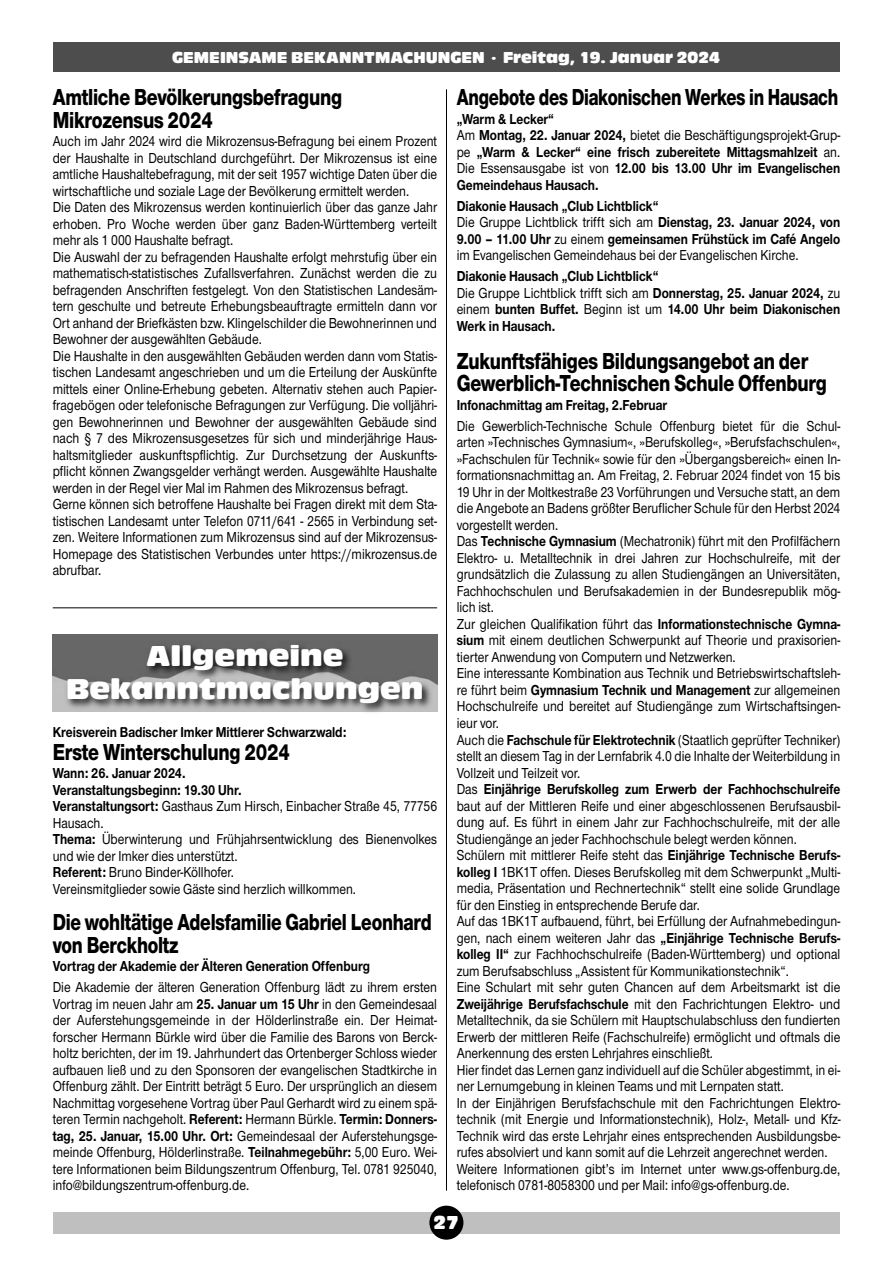
<style>
.page{position:relative;width:893px;height:1263px;background:#fff}
.page>*{position:absolute;margin:0;border:0;box-sizing:border-box;transform-origin:0 0}
.t1{font:30px "Antique Olive T Compact Ro 1";color:#fff;scale:1.05 1}
.t2{font:800 24px/22.5px "Nimbus Sans Novus T";letter-spacing:-.01em;color:#000;scale:.8 1}
.t3{font:800 24px/22.5px "Nimbus Sans Novus T";letter-spacing:-.01em;color:#000;scale:.78 1}
.t4{font:800 24px "Nimbus Sans Novus T";letter-spacing:-.01em;color:#000;scale:.75 1}
.t5{font:19.5px "Antique Olive T Compact Ro 1";color:#fff}
.t6{font:16.5px "Antique Olive T Compact Ro 1";color:#fff}
.t7{font:500 15px/16.5px "Nimbus Sans Novus T";color:#000;text-align:justify;scale:.85 1}
.t8{font:700 15px/16.5px "Nimbus Sans Novus T";color:#000;text-align:justify;scale:.85 1}
.s1{font-weight:700}
.s2{font-weight:500}
</style>
<div class="page">
<hr style="left:446px;top:89px;width:1px;height:1102px;background:#000">
<div style="left:53px;top:1212px;width:786px;height:21px;background:#bfbfbf"></div>
<div style="left:429px;top:1206px;width:34px;height:34px;background:#000;border-radius:50%"></div>
<div style="left:53px;top:43px;width:786px;height:29px;background:#4d4d4d"></div>
<img style="left:52px;top:636px;width:386px;height:92px">
<img style="left:54px;top:727px;width:97px;height:1px">
<img style="left:53px;top:636px;width:384px;height:55px">
<hr style="left:53px;top:607px;width:384px;height:1px;background:#000">
<p class="t6" style="left:172px;top:51px;width:549px">GEMEINSAME BEKANNTMACHUNGEN · Freitag, 19. Januar 2024</p>
<p class="t2" style="left:53px;top:88px;width:364px">Amtliche Bevölkerungsbefragung<br>Mikrozensus 2024</p>
<p class="t7" style="left:53px;top:135px;width:454px">Auch im Jahr 2024 wird die Mikrozensus-Befragung bei einem Prozent der Haushalte in Deutschland durchgeführt. Der Mikrozensus ist eine amtliche Haushaltebefragung, mit der seit 1957 wichtige Daten über die wirtschaftliche und soziale Lage der Bevölkerung ermittelt werden.</p>
<p class="t7" style="left:53px;top:201px;width:454px">Die Daten des Mikrozensus werden kontinuierlich über das ganze Jahr erhoben. Pro Woche werden über ganz Baden-Württemberg verteilt mehr als 1 000 Haushalte befragt.</p>
<p class="t7" style="left:53px;top:250px;width:454px">Die Auswahl der zu befragenden Haushalte erfolgt mehrstufig über ein mathematisch-statistisches Zufallsverfahren. Zunächst werden die zu befragenden Anschriften festgelegt. Von den Statistischen Landesäm&shy;tern geschulte und betreute Erhebungsbeauftragte ermitteln dann vor Ort anhand der Briefkästen bzw. Klingelschilder die Bewohnerinnen und Bewohner der ausgewählten Gebäude.</p>
<p class="t7" style="left:53px;top:349px;width:454px">Die Haushalte in den ausgewählten Gebäuden werden dann vom Statis&shy;tischen Landesamt angeschrieben und um die Erteilung der Auskünfte mittels einer Online-Erhebung gebeten. Alternativ stehen auch Papier&shy;fragebögen oder telefonische Befragungen zur Verfügung. Die volljähri&shy;gen Bewohnerinnen und Bewohner der ausgewählten Gebäude sind nach § 7 des Mikrozensusgesetzes für sich und minderjährige Haus&shy;haltsmitglieder auskunftspflichtig. Zur Durchsetzung der Auskunfts&shy;pflicht können Zwangsgelder verhängt werden. Ausgewählte Haushalte werden in der Regel vier Mal im Rahmen des Mikrozensus befragt.</p>
<p class="t7" style="left:53px;top:498px;width:454px">Gerne können sich betroffene Haushalte bei Fragen direkt mit dem Sta&shy;tistischen Landesamt unter Telefon 0711/641 - 2565 in Verbindung set&shy;zen. Weitere Informationen zum Mikrozensus sind auf der Mikrozensus-Homepage des Statistischen Verbundes unter https://mikrozensus.de abrufbar.</p>
<p class="t1" style="left:146px;top:645px;width:190px">Allgemeine</p>
<p class="t1" style="left:66px;top:678px;width:342px">Bekanntmachungen</p>
<p class="t8" style="left:53px;top:725px;width:347px">Kreisverein Badischer Imker Mittlerer Schwarzwald:</p>
<p class="t2" style="left:53px;top:742px;width:298px">Erste Winterschulung 2024</p>
<p class="t8" style="left:53px;top:766px;width:158px">Wann: 26. Januar 2024.</p>
<p class="t8" style="left:53px;top:783px;width:224px">Veranstaltungsbeginn: 19.30 Uhr.</p>
<p class="t7" style="left:53px;top:799px;width:454px"><span class="s1">Veranstaltungsort:</span> Gasthaus Zum Hirsch, Einbacher Straße 45, 77756<br>Hausach.</p>
<p class="t7" style="left:53px;top:832px;width:454px"><span class="s1">Thema:</span> Überwinterung und Frühjahrsentwicklung des Bienenvolkes und wie der Imker dies unterstützt.</p>
<p class="t7" style="left:53px;top:865px;width:215px"><span class="s1">Referent:</span> Bruno Binder-Köllhofer.</p>
<p class="t7" style="left:53px;top:882px;width:358px">Vereinsmitglieder sowie Gäste sind herzlich willkommen.</p>
<p class="t3" style="left:53px;top:913px;width:487px">Die wohltätige Adelsfamilie Gabriel Leonhard von Berckholtz</p>
<p class="t8" style="left:53px;top:959px;width:375px">Vortrag der Akademie der Älteren Generation Offenburg</p>
<p class="t7" style="left:53px;top:980px;width:454px">Die Akademie der älteren Generation Offenburg lädt zu ihrem ersten Vortrag im neuen Jahr am <span class="s1">25. Januar um 15 Uhr</span> in den Gemeindesaal der Auferstehungsgemeinde in der Hölderlinstraße ein. Der Heimat - forscher Hermann Bürkle wird über die Familie des Barons von Berck - holtz berichten, der im 19. Jahrhundert das Ortenberger Schloss wieder aufbauen ließ und zu den Sponsoren der evangelischen Stadtkirche in Offenburg zählt. Der Eintritt beträgt 5 Euro. Der ursprünglich an diesem Nachmittag vorgesehene Vortrag über Paul Gerhardt wird zu einem spä&shy;teren Termin nachgeholt. <span class="s1">Referent:</span> Hermann Bürkle. <span class="s1">Termin: Donners&shy;tag, 25. Januar, 15.00 Uhr. Ort:</span> Gemeindesaal der Auferstehungsge&shy;meinde Offenburg, Hölder linstraße. <span class="s1">Teilnahmegebühr:</span> 5,00 Euro. Wei&shy;tere Informationen beim Bildungszentrum Offenburg, Tel. 0781 925040, info@bildungszentrum-offenburg.de.</p>
<p class="t4" style="left:457px;top:89px;width:510px">Angebote des Diakonischen Werkes in Hausach</p>
<p class="t8" style="left:457px;top:112px;width:116px">„Warm &amp; Lecker“</p>
<p class="t8" style="left:457px;top:128px;width:453px"><span class="s2">Am</span> Montag, 22. Januar 2024, <span class="s2">bietet die Beschäftigungsprojekt-Grup&shy;pe</span> „Warm &amp; Lecker“ eine frisch zubereitete Mittagsmahlzeit <span class="s2">an.<br>Die Essensausgabe ist von</span> 12.00 bis 13.00 Uhr im Evangelischen Gemeindehaus Hausach.</p>
<p class="t8" style="left:457px;top:199px;width:239px">Diakonie Hausach „Club Lichtblick“</p>
<p class="t7" style="left:457px;top:216px;width:453px">Die Gruppe Lichtblick trifft sich am <span class="s1">Dienstag, 23. Januar 2024, von 9.00 – 11.00 Uhr</span> zu einem <span class="s1">gemeinsamen Frühstück im Café Angelo </span>im Evangelischen Gemeindehaus bei der Evangelischen Kirche.</p>
<p class="t8" style="left:457px;top:269px;width:239px">Diakonie Hausach „Club Lichtblick“</p>
<p class="t8" style="left:457px;top:286px;width:453px"><span class="s2">Die Gruppe Lichtblick trifft sich am</span> Donnerstag, 25. Januar 2024, <span class="s2">zu einem</span> bunten Buffet. <span class="s2">Beginn ist um</span> 14.00 Uhr beim Diakonischen Werk in Hausach.</p>
<p class="t2" style="left:457px;top:352px;width:464px">Zukunftsfähiges Bildungsangebot an der<br>Gewerblich-Technischen Schule Offenburg</p>
<p class="t8" style="left:457px;top:398px;width:249px">Infonachmittag am Freitag, 2.Februar</p>
<p class="t7" style="left:457px;top:419px;width:453px">Die Gewerblich-Technische Schule Offenburg bietet für die Schul&shy;arten »Technisches Gymnasium«, »Berufskolleg«, »Berufsfachschulen«, »Fachschulen für Technik« sowie für den »Übergangsbereich« einen In&shy;formationsnachmittag an. Am Freitag, 2. Februar 2024 findet von 15 bis 19 Uhr in der Moltkestraße 23 Vorführungen und Versuche statt, an dem die Angebote an Badens größter Beruflicher Schule für den Herbst 2024 vorgestellt werden.</p>
<p class="t7" style="left:457px;top:535px;width:453px">Das <span class="s1">Technische Gymnasium</span> (Mechatronik) führt mit den Profilfächern Elektro- u. Metalltechnik in drei Jahren zur Hochschulreife, mit der grundsätzlich die Zulassung zu allen Studiengängen an Universitäten, Fachhochschulen und Berufsakademien in der Bundesrepublik mög&shy;lich ist.</p>
<p class="t7" style="left:457px;top:617px;width:453px">Zur gleichen Qualifikation führt das <span class="s1">Informationstechnische Gymna&shy;sium</span> mit einem deutlichen Schwerpunkt auf Theorie und praxisorien&shy;tierter Anwendung von Computern und Netzwerken.</p>
<p class="t7" style="left:457px;top:667px;width:453px">Eine interessante Kombination aus Technik und Betriebswirtschaftsleh&shy;re führt beim <span class="s1">Gymnasium Technik und Management</span> zur allgemeinen Hochschulreife und bereitet auf Studiengänge zum Wirtschaftsingen - ieur vor.</p>
<p class="t7" style="left:457px;top:733px;width:453px">Auch die <span class="s1">Fachschule für Elektrotechnik</span> (Staatlich geprüfter Techniker) stellt an diesem Tag in der Lernfabrik 4.0 die Inhalte der Weiterbildung in Vollzeit und Teilzeit vor.</p>
<p class="t7" style="left:457px;top:782px;width:453px">Das <span class="s1">Einjährige Berufskolleg zum Erwerb der Fachhochschulreife </span>baut auf der Mittleren Reife und einer abgeschlossenen Berufsausbil&shy;dung auf. Es führt in einem Jahr zur Fachhochschulreife, mit der alle Studiengänge an jeder Fachhochschule belegt werden können.</p>
<p class="t7" style="left:457px;top:848px;width:453px">Schülern mit mittlerer Reife steht das <span class="s1">Einjährige Technische Berufs&shy;kolleg I</span> 1BK1T offen. Dieses Berufskolleg mit dem Schwerpunkt „Multi&shy;media, Präsentation und Rechnertechnik“ stellt eine solide Grundlage für den Einstieg in entsprechende Berufe dar.</p>
<p class="t7" style="left:457px;top:914px;width:453px">Auf das 1BK1T aufbauend, führt, bei Erfüllung der Aufnahmebedingun&shy;gen, nach einem weiteren Jahr das <span class="s1">„Einjährige Technische Berufs - kolleg II“</span> zur Fachhochschulreife (Baden-Württemberg) und optional zum Berufsabschluss „Assistent für Kommunikationstechnik“.</p>
<p class="t7" style="left:457px;top:980px;width:453px">Eine Schulart mit sehr guten Chancen auf dem Arbeitsmarkt ist die <span class="s1">Zweijährige Berufsfachschule</span> mit den Fachrichtungen Elektro- und Metalltechnik, da sie Schülern mit Hauptschulabschluss den fundierten Erwerb der mittleren Reife (Fachschulreife) ermöglicht und oftmals die Anerkennung des ersten Lehrjahres einschließt.</p>
<p class="t7" style="left:457px;top:1063px;width:453px">Hier findet das Lernen ganz individuell auf die Schüler abgestimmt, in ei&shy;ner Lernumgebung in kleinen Teams und mit Lernpaten statt.</p>
<p class="t7" style="left:457px;top:1096px;width:453px">In der Einjährigen Berufsfachschule mit den Fachrichtungen Elektro&shy;technik (mit Energie und Informationstechnik), Holz-, Metall- und Kfz-Technik wird das erste Lehrjahr eines entsprechenden Ausbildungsbe&shy;rufes absolviert und kann somit auf die Lehrzeit angerechnet werden.</p>
<p class="t7" style="left:457px;top:1162px;width:453px">Weitere Informationen gibt’s im Internet unter www.gs-offenburg.de, telefonisch 0781-8058300 und per Mail: info@gs-offenburg.de.</p>
<p class="t5" style="left:433px;top:1215px;width:27px">27</p>
</div>
